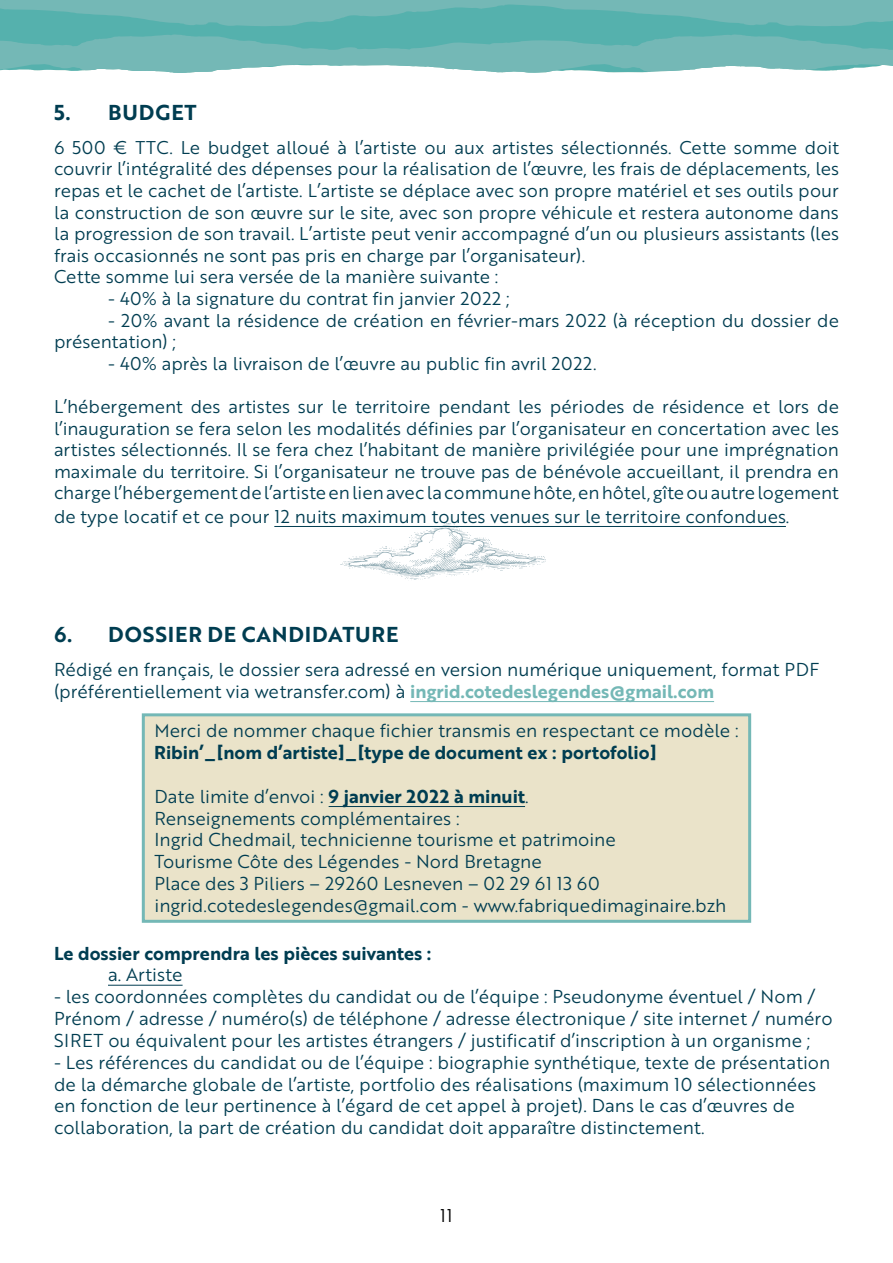
<style>
.page{position:relative;width:893px;height:1263px;background:#fff}
.page>*{position:absolute;margin:0;border:0;box-sizing:border-box;transform-origin:0 0}
.t1{font:21px "Brother 1816 Bold";color:#003d51}
.t2{font:18.15px/21.8px "Brother 1816 Book";color:#003d51}
.t3{font:18.15px "Brother 1816 Bold";color:#003d51}
.t4{font:18px/21.6px "Brother 1816 Book";color:#003d51}
.t5{font:18px "Brother 1816 Book";color:#000}
.s1{font-family:"Brother 1816 Bold";color:#74b8b6}
.s2{font-family:"Brother 1816 Bold"}
</style>
<div class="page">
<hr style="left:274px;top:526px;width:512px;height:1px;background:#003d51">
<hr style="left:410px;top:701px;width:304px;height:1px;background:#74b8b6">
<hr style="left:108px;top:985px;width:75px;height:1px;background:#003d51">
<div style="left:143px;top:715px;width:607px;height:206px;background:#eae3c9"></div>
<hr style="left:329px;top:806px;width:196px;height:1px;background:#003d51">
<div style="left:142px;top:713px;width:609px;height:210px;border:3px solid #74b8b6"></div>
<svg style="left:226px;top:0;width:667px;height:73px;background:#70b9b6"></svg>
<svg style="left:0;top:0;width:226px;height:73px;background:#6eb7b5"></svg>
<svg style="left:340px;top:523px;width:206px;height:57px"></svg>
<p class="t1" style="left:54px;top:96px;width:84px">5. Budget</p>
<p class="t4" style="left:54px;top:136px;width:94px">6 500 € TTC</p>
<p class="t4" style="left:54px;top:136px;width:786px;text-indent:116px">. Le budget alloué à l’artiste ou aux artistes sélectionnés. Cette somme doit couvrir l’intégralité des dépenses pour la réalisation de l’œuvre, les frais de déplacements, les repas et le cachet de l’artiste. L’artiste se déplace avec son propre matériel et ses outils pour la construction de son œuvre sur le site, avec son propre véhicule et restera autonome dans la progression de son travail. L’artiste peut venir accompagné d’un ou plusieurs assistants (les frais occasionnés ne sont pas pris en charge par l’organisateur).<br>Cette somme lui sera versée de la manière suivante :</p>
<p class="t4" style="left:108px;top:287px;width:403px">- 40% à la signature du contrat fin janvier 2022 ;</p>
<p class="t4" style="left:54px;top:309px;width:786px;text-indent:54px">- 20% avant la résidence de création en février-mars 2022 (à réception du dossier de présentation) ;</p>
<p class="t4" style="left:108px;top:352px;width:490px">- 40% après la livraison de l’œuvre au public fin avril 2022.</p>
<p class="t4" style="left:54px;top:395px;width:786px;text-align:justify">L’hébergement des artistes sur le territoire pendant les périodes de résidence et lors de l’inauguration se fera selon les modalités définies par l’organisateur en concertation avec les artistes sélectionnés. Il se fera chez l’habitant de manière privilégiée pour une imprégnation maximale du territoire. Si l’organisateur ne trouve pas de bénévole accueillant, il prendra en charge l’hébergement de l’artiste en lien avec la commune hôte, en hôtel, gîte ou autre logement</p>
<p class="t4" style="left:54px;top:505px;width:737px">de type locatif et ce pour 12 nuits maximum toutes venues sur le territoire confondues.</p>
<p class="t1" style="left:54px;top:618px;width:85px">6. Dossier</p>
<p class="t1" style="left:208px;top:618px;width:50px">de candidature</p>
<p class="t2" style="left:54px;top:658px;width:767px">Rédigé en français, le dossier sera adressé en version numérique uniquement, format PDF (préférentiellement via wetransfer.com) à <span class="s1">ingrid.cotedeslegendes@gmail.com</span></p>
<p class="t2" style="left:154px;top:719px;width:586px">Merci de nommer chaque fichier transmis en respectant ce modèle :</p>
<p class="t3" style="left:154px;top:739px;width:504px">Ribin’_[nom d’artiste]_[type de document ex : portofolio]</p>
<p class="t2" style="left:154px;top:785px;width:573px">Date limite d’envoi : <span class="s2">9 janvier 2022 à minuit</span>.<br>Renseignements complémentaires :<br>Ingrid Chedmail, technicienne tourisme et patrimoine<br>Tourisme Côte des Légendes - Nord Bretagne<br>Place des 3 Piliers – 29260 Lesneven – 02 29 61 13 60 ingrid.cotedeslegendes@gmail.com - www.fabriquedimaginaire.bzh</p>
<p class="t3" style="left:54px;top:939px;width:379px">Le dossier comprendra les pièces suivantes :</p>
<p class="t2" style="left:108px;top:963px;width:76px">a. Artiste</p>
<p class="t2" style="left:54px;top:985px;width:780px">- les coordonnées complètes du candidat ou de l’équipe : Pseudonyme éventuel / Nom /<br>Prénom / adresse / numéro(s) de téléphone / adresse électronique / site internet / numéro<br>SIRET ou équivalent pour les artistes étrangers / justificatif d’inscription à un organisme ;</p>
<p class="t2" style="left:54px;top:1051px;width:778px">- Les références du candidat ou de l’équipe : biographie synthétique, texte de présentation de la démarche globale de l’artiste, portfolio des réalisations (maximum 10 sélectionnées en fonction de leur pertinence à l’égard de cet appel à projet). Dans le cas d’œuvres de collaboration, la part de création du candidat doit apparaître distinctement.</p>
<p class="t5" style="left:440px;top:1202px;width:14px">11</p>
</div>
